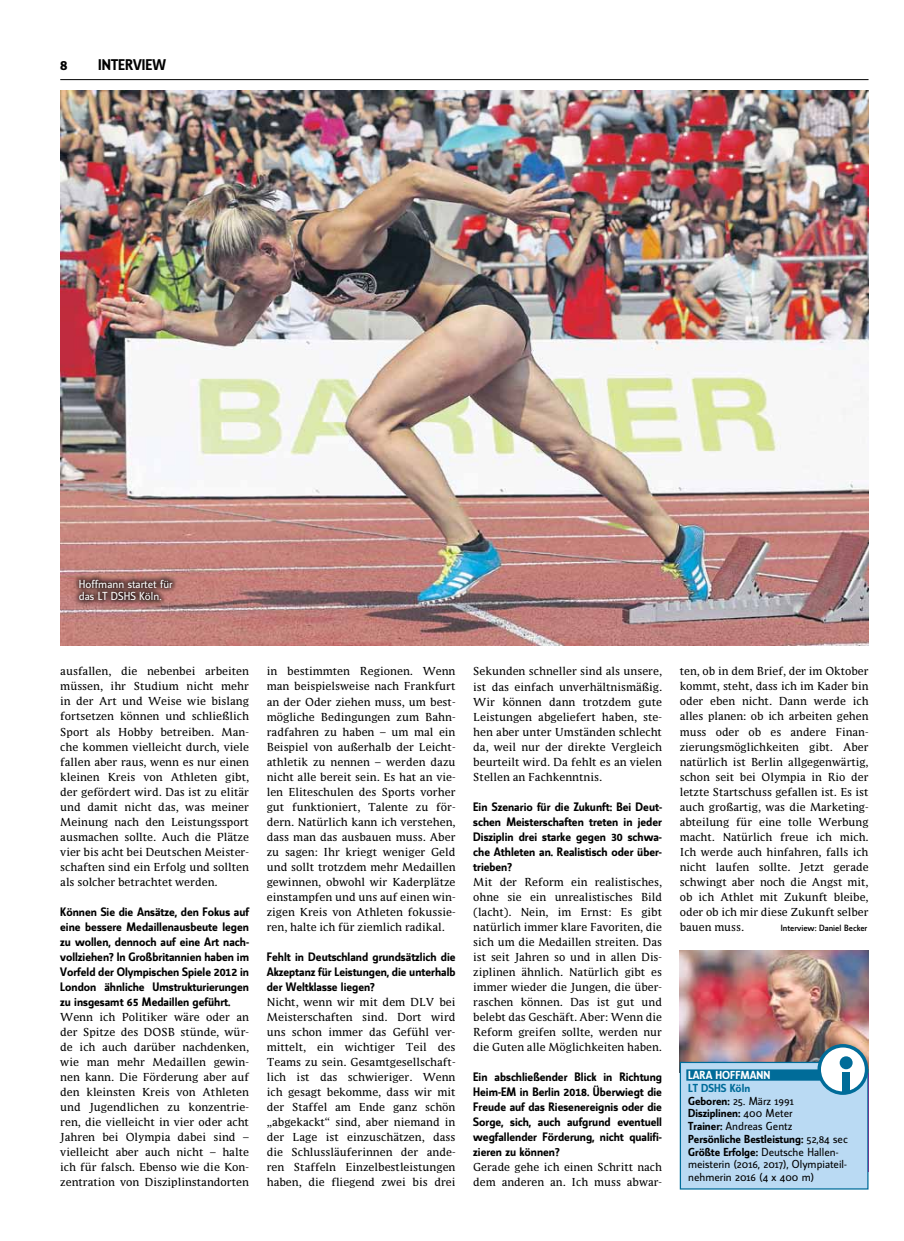
<style>
.page{position:relative;width:904px;height:1241px;background:#fff}
.page>*{position:absolute;margin:0;border:0;box-sizing:border-box;transform-origin:0 0}
.t1{font:700 15px "Manual Sans";color:#000}
.t2{font:11.88px/15px "Manual Sans Bold Tf";color:#000;text-align:justify}
.t3{font:11.25px/12.8px "Manual Sans";color:#000}
.t4{font:11.25px "Manual Sans Bold Tf";color:#000}
.t5{font:11.25px/12.5px "Manual Sans";color:#fff}
.t6{font:11.25px "Manual Sans Bold Tf";color:#fff}
.t7{font:11.25px "Manual Sans Bold Tf";color:#006c99}
.t8{font:10.62px/15px "Parable";color:#000;text-align:justify}
.t9{font:500 8.75px "Manual Sans";color:#000}
.s1{font-family:"Manual Sans Bold Tf"}
.s2{font-family:"Manual Sans"}
</style>
<div class="page">
<hr style="left:60px;top:79px;width:808px;height:1px;background:#000">
<img style="left:679px;top:950px;width:189px;height:110px">
<svg style="left:679px;top:1060px;width:190px;height:129px;background:#a7cde8"></svg>
<svg style="left:819px;top:1045px;width:47px;height:47px"></svg>
<div style="left:817px;top:1043px;width:51px;height:51px;border:3px solid #006c99;border-radius:50%"></div>
<div style="left:842px;top:1071px;width:8px;height:20px;background:#006c99"></div>
<div style="left:839px;top:1056px;width:13px;height:13px;background:#006c99;border-radius:50%"></div>
<img style="left:60px;top:91px;width:808px;height:554px">
<div style="left:73px;top:573px;width:106px;height:34px;background:#000;opacity:.75"></div>
<h1 class="t1" style="left:60px;top:56px;width:9px">8</h1>
<h1 class="t1" style="left:98px;top:56px;width:69px">INTERVIEW</h1>
<p class="t5" style="left:79px;top:577px;width:95px">Hoffmann startet für das LT DSHS Köln.</p>
<p class="t8" style="left:60px;top:663px;width:190px">ausfallen, die nebenbei arbeiten müssen, ihr Studium nicht mehr in der Art und Weise wie bislang fortsetzen können und schließlich Sport als Hobby betreiben. Man&shy;che kommen vielleicht durch, viele fallen aber raus, wenn es nur einen kleinen Kreis von Athleten gibt, der gefördert wird. Das ist zu elitär und damit nicht das, was meiner Meinung nach den Leistungssport ausmachen sollte. Auch die Plätze vier bis acht bei Deutschen Meister&shy;schaften sind ein Erfolg und sollten als solcher betrachtet werden.</p>
<p class="t2" style="left:60px;top:903px;width:190px">Können Sie die Ansätze, den Fokus auf eine bessere Medaillenausbeute legen zu wollen, dennoch auf eine Art nach&shy;vollziehen? In Großbritannien haben im Vorfeld der Olympischen Spiele 2012 in London ähnliche Umstrukturierungen zu insgesamt 65 Medaillen geführt.</p>
<p class="t8" style="left:60px;top:1008px;width:190px">Wenn ich Politiker wäre oder an der Spitze des DOSB stünde, wür&shy;de ich auch darüber nachdenken, wie man mehr Medaillen gewin&shy;nen kann. Die Förderung aber auf den kleinsten Kreis von Athleten und Jugendlichen zu konzentrie&shy;ren, die vielleicht in vier oder acht Jahren bei Olympia dabei sind – vielleicht aber auch nicht – halte ich für falsch. Ebenso wie die Kon&shy;zentration von Disziplinstandorten</p>
<p class="t8" style="left:267px;top:663px;width:190px">in bestimmten Regionen. Wenn man beispielsweise nach Frankfurt an der Oder ziehen muss, um best&shy;mögliche Bedingungen zum Bahn&shy;radfahren zu haben – um mal ein Beispiel von außerhalb der Leicht&shy;athletik zu nennen – werden dazu nicht alle bereit sein. Es hat an vie&shy;len Eliteschulen des Sports vorher gut funktioniert, Talente zu för&shy;dern. Natürlich kann ich verstehen, dass man das ausbauen muss. Aber zu sagen: Ihr kriegt weniger Geld und sollt trotzdem mehr Medaillen gewinnen, obwohl wir Kaderplätze einstampfen und uns auf einen win&shy;zigen Kreis von Athleten fokussie&shy;ren, halte ich für ziemlich radikal.</p>
<p class="t2" style="left:267px;top:948px;width:190px">Fehlt in Deutschland grundsätzlich die Akzeptanz für Leistungen, die unterhalb der Weltklasse liegen?</p>
<p class="t8" style="left:267px;top:993px;width:190px">Nicht, wenn wir mit dem DLV bei Meisterschaften sind. Dort wird uns schon immer das Gefühl ver&shy;mittelt, ein wichtiger Teil des Teams zu sein. Gesamtgesellschaft&shy;lich ist das schwieriger. Wenn ich gesagt bekomme, dass wir mit der Staffel am Ende ganz schön „abgekackt“ sind, aber niemand in der Lage ist einzuschätzen, dass die Schlussläuferinnen der ande&shy;ren Staffeln Einzelbestleistungen haben, die fliegend zwei bis drei</p>
<p class="t8" style="left:473px;top:663px;width:190px">Sekunden schneller sind als unsere, ist das einfach unverhältnismäßig.<br>Wir können dann trotzdem gute Leistungen abgeliefert haben, ste&shy;hen aber unter Umständen schlecht da, weil nur der direkte Vergleich beurteilt wird. Da fehlt es an vielen Stellen an Fachkenntnis.</p>
<p class="t2" style="left:473px;top:798px;width:190px">Ein Szenario für die Zukunft: Bei Deut&shy;schen Meisterschaften treten in jeder Disziplin drei starke gegen 30 schwa&shy;che Athleten an. Realistisch oder über&shy;trieben?</p>
<p class="t8" style="left:473px;top:873px;width:190px">Mit der Reform ein realistisches, ohne sie ein unrealistisches Bild (lacht). Nein, im Ernst: Es gibt natürlich immer klare Favoriten, die sich um die Medaillen streiten. Das ist seit Jahren so und in allen Dis&shy;ziplinen ähnlich. Natürlich gibt es immer wieder die Jungen, die über&shy;raschen können. Das ist gut und belebt das Geschäft. Aber: Wenn die Reform greifen sollte, werden nur die Guten alle Möglichkeiten haben.</p>
<p class="t2" style="left:473px;top:1068px;width:190px">Ein abschließender Blick in Richtung Heim-EM in Berlin 2018. Überwiegt die Freude auf das Riesenereignis oder die Sorge, sich, auch aufgrund eventuell wegfallender Förderung, nicht qualifi&shy;zieren zu können?</p>
<p class="t8" style="left:473px;top:1158px;width:190px">Gerade gehe ich einen Schritt nach dem anderen an. Ich muss abwar-</p>
<p class="t8" style="left:679px;top:663px;width:190px">ten, ob in dem Brief, der im Oktober kommt, steht, dass ich im Kader bin oder eben nicht. Dann werde ich alles planen: ob ich arbeiten gehen muss oder ob es andere Finan&shy;zierungsmöglichkeiten gibt. Aber natürlich ist Berlin allgegenwärtig, schon seit bei Olympia in Rio der letzte Startschuss gefallen ist. Es ist auch großartig, was die Marketing&shy;abteilung für eine tolle Werbung macht. Natürlich freue ich mich.<br>Ich werde auch hinfahren, falls ich nicht laufen sollte. Jetzt gerade schwingt aber noch die Angst mit, ob ich Athlet mit Zukunft bleibe, oder ob ich mir diese Zukunft selber bauen muss.</p>
<p class="t9" style="left:780px;top:922px;width:88px">Interview: Daniel Becker</p>
<p class="t6" style="left:688px;top:1068px;width:13px">Lara</p>
<p class="t6" style="left:715px;top:1068px;width:15px">Hoffma</p>
<p class="t6" style="left:756px;top:1068px;width:15px">nn</p>
<p class="t7" style="left:688px;top:1081px;width:64px">LT DSHS Köln</p>
<p class="t3" style="left:688px;top:1094px;width:107px"><span class="s1">Geboren:</span> 25. März 1991</p>
<p class="t4" style="left:688px;top:1106px;width:106px">Disziplinen: <span class="s2">400 Meter</span></p>
<p class="t3" style="left:688px;top:1119px;width:106px"><span class="s1">Trainer:</span> Andreas Gentz</p>
<p class="t4" style="left:688px;top:1132px;width:161px">Persönliche Bestleistung: <span class="s2">52,84 sec</span></p>
<p class="t3" style="left:688px;top:1145px;width:160px"><span class="s1">Größte Erfolge:</span> Deutsche Hallen&shy;meisterin (2016, 2017), Olympiateil&shy;nehmerin 2016 (4 x 400 m)</p>
</div>
